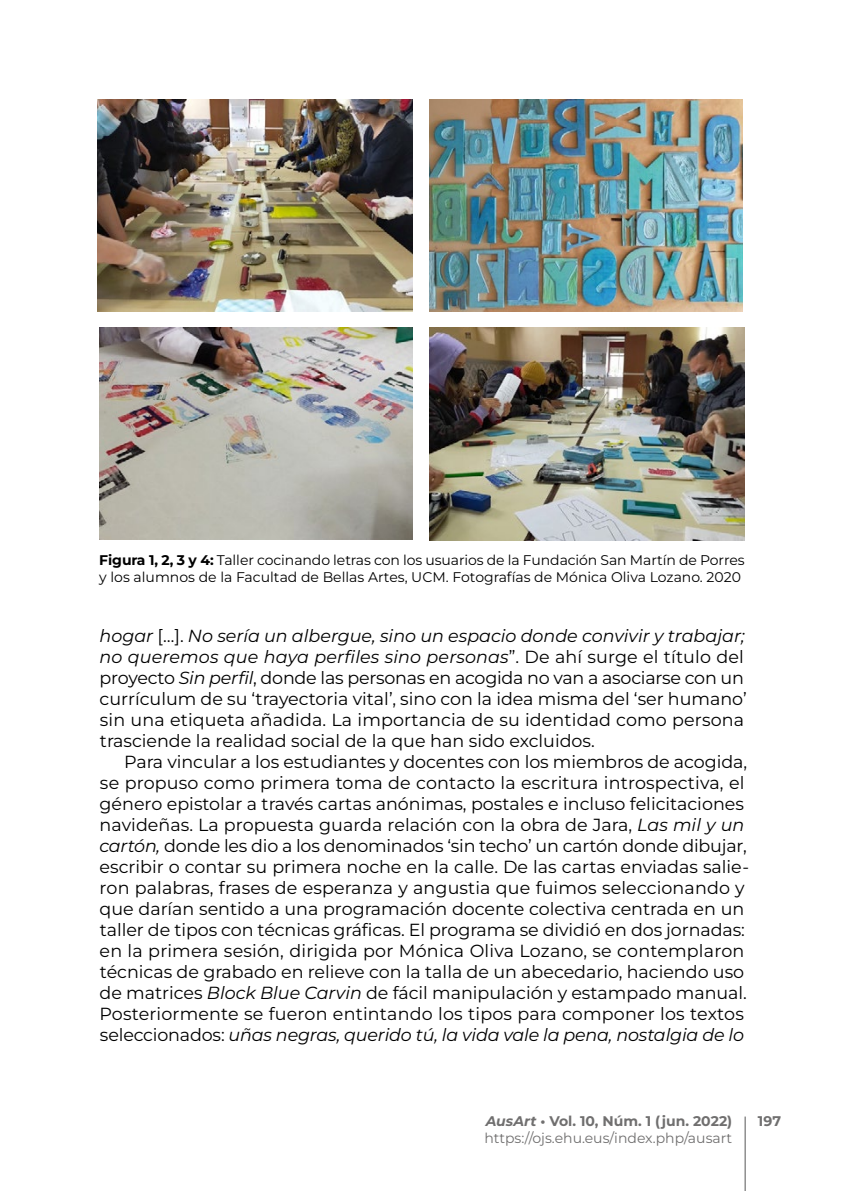
<style>
.page{position:relative;width:844px;height:1191px;background:#fff}
.page>*{position:absolute;margin:0;border:0;box-sizing:border-box;transform-origin:0 0}
.t1{font:17.5px/21px "Montserrat";color:#000}
.t2{font:14px/16.8px "Montserrat";letter-spacing:-.005em;color:#000}
.t3{font:14px "Montserrat";color:#706f6f}
.t4{font:700 14px "Montserrat";color:#706f6f}
.s1{font-weight:700}
.s2{font-style:italic}
</style>
<div class="page">
<hr style="left:744px;top:1116px;width:1px;height:75px;background:#575756">
<img style="left:98px;top:99px;width:314px;height:212px">
<img style="left:429px;top:99px;width:313px;height:212px">
<img style="left:429px;top:328px;width:315px;height:213px">
<img style="left:99px;top:328px;width:313px;height:211px">
<p class="t2" style="left:99px;top:551px;width:646px"><span class="s1">Figura 1, 2, 3 y 4:</span> Taller cocinando letras con los usuarios de la Fundación San Martín de Porres y los alumnos de la Facultad de Bellas Artes, UCM. Fotografías de Mónica Oliva Lozano. 2020</p>
<p class="t1" style="left:100px;top:625px;width:648px"><span class="s2">hogar</span> […]. <span class="s2">No sería un albergue, sino un espacio donde convivir y trabajar; no queremos que haya perfiles sino personas</span>”. De ahí surge el título del proyecto <span class="s2">Sin perfil</span>, donde las personas en acogida no van a asociarse con un currículum de su ‘trayectoria vital’, sino con la idea misma del ‘ser humano’ sin una etiqueta añadida. La importancia de su identidad como persona trasciende la realidad social de la que han sido excluidos.</p>
<p class="t1" style="left:99px;top:751px;width:651px;text-indent:25px">Para vincular a los estudiantes y docentes con los miembros de acogida, se propuso como primera toma de contacto la escritura introspectiva, el género epistolar a través cartas anónimas, postales e incluso felicitaciones navideñas. La propuesta guarda relación con la obra de Jara, <span class="s2">Las mil y un cartón,</span> donde les dio a los denominados ‘sin techo’ un cartón donde dibujar, escribir o contar su primera noche en la calle. De las cartas enviadas salie&shy;ron palabras, frases de esperanza y angustia que fuimos seleccionando y que darían sentido a una programación docente colectiva centrada en un taller de tipos con técnicas gráficas. El programa se dividió en dos jornadas: en la primera sesión, dirigida por Mónica Oliva Lozano, se contemplaron técnicas de grabado en relieve con la talla de un abecedario, haciendo uso de matrices <span class="s2">Block Blue Carvin</span> de fácil manipulación y estampado manual.<br>Posteriormente se fueron entintando los tipos para componer los textos seleccionados: <span class="s2">uñas negras, querido tú, la vida vale la pena, nostalgia de lo</span></p>
<p class="t4" style="left:485px;top:1112px;width:248px"><span class="s2">AusArt</span> • Vol. 10, Núm. 1 (jun. 2022)</p>
<p class="t4" style="left:757px;top:1112px;width:25px">197</p>
<p class="t3" style="left:484px;top:1128px;width:249px">https://ojs.ehu.eus/index.php/ausart</p>
</div>
